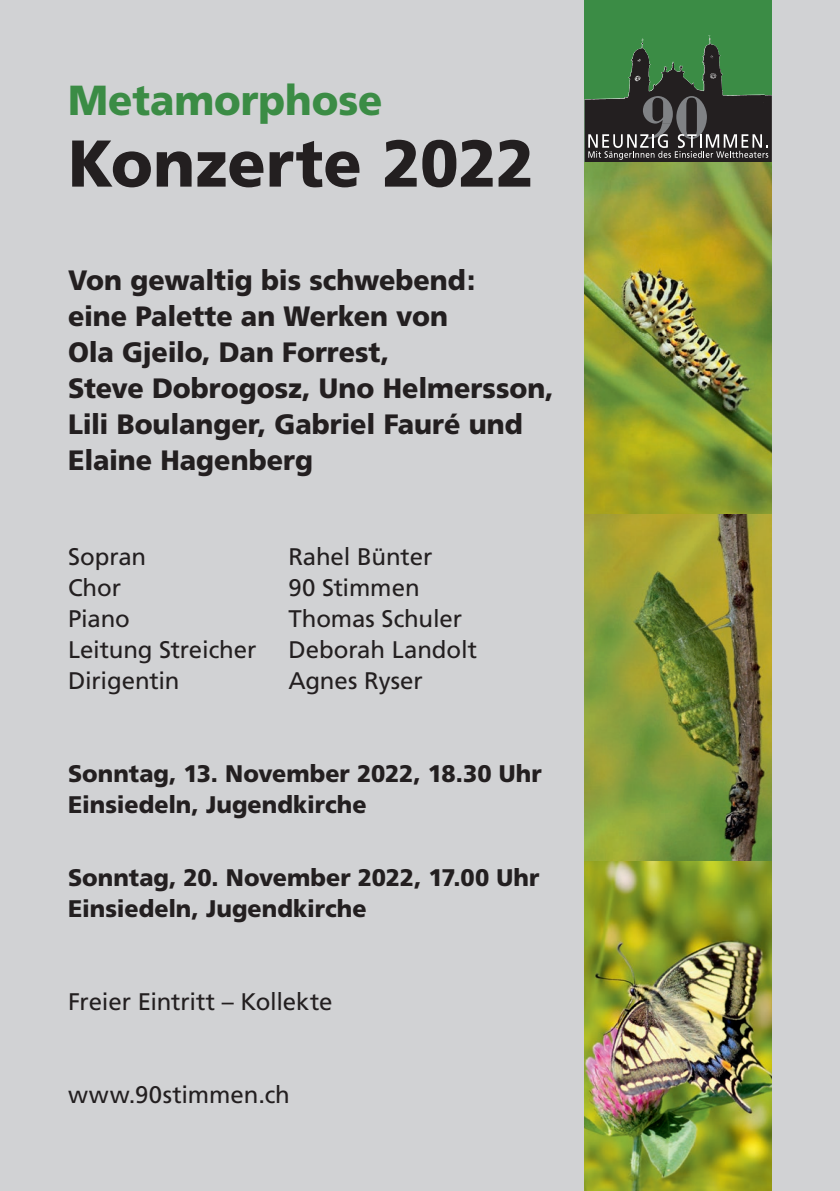
<style>
.page{position:relative;width:840px;height:1191px;background:#fff}
.page>*{position:absolute;margin:0;border:0;box-sizing:border-box;transform-origin:0 0}
.t1{font:900 66px "Frutiger";color:#231f20;scale:.95 1}
.t2{font:900 42px "Frutiger";color:#3b8c45;scale:.95 1}
.t3{font:900 28px/36px "Frutiger";letter-spacing:-.005em;color:#231f20;scale:.96 1}
.t4{font:24px "Frutiger";letter-spacing:-.005em;color:#231f20}
.t5{font:900 24px/31px "Frutiger";color:#231f20}
</style>
<div class="page">
<div style="left:0;top:0;width:839px;height:1191px;background:#d1d2d4"></div>
<svg style="left:584px;top:0;width:187px;height:162px;background:#397d41"></svg>
<img style="left:584px;top:162px;width:187px;height:1029px">
<img style="left:660px;top:35px;width:49px;height:56px">
<svg style="left:588px;top:96px;width:179px;height:64px;background:#423f40"></svg>
<h2 class="t2" style="left:68px;top:75px;width:332px">Metamorphose</h2>
<h1 class="t1" style="left:68px;top:124px;width:492px">Konzerte 2022</h1>
<p class="t3" style="left:68px;top:262px;width:507px">Von gewaltig bis schwebend:<br>eine Palette an Werken von<br>Ola Gjeilo, Dan Forrest,<br>Steve Dobrogosz, Uno Helmersson,<br>Lili Boulanger, Gabriel Fauré und<br>Elaine Hagenberg</p>
<p class="t4" style="left:68px;top:542px;width:80px">Sopran</p>
<p class="t4" style="left:288px;top:542px;width:145px">Rahel Bünter</p>
<p class="t4" style="left:68px;top:573px;width:55px">Chor</p>
<p class="t4" style="left:288px;top:573px;width:133px">90 Stimmen</p>
<p class="t4" style="left:68px;top:604px;width:63px">Piano</p>
<p class="t4" style="left:288px;top:604px;width:175px">Thomas Schuler</p>
<p class="t4" style="left:68px;top:635px;width:190px">Leitung Streicher</p>
<p class="t4" style="left:288px;top:635px;width:190px">Deborah Landolt</p>
<p class="t4" style="left:68px;top:666px;width:113px">Dirigentin</p>
<p class="t4" style="left:288px;top:666px;width:136px">Agnes Ryser</p>
<p class="t5" style="left:68px;top:758px;width:475px">Sonntag, 13. November 2022, 18.30 Uhr<br>Einsiedeln, Jugendkirche</p>
<p class="t5" style="left:68px;top:862px;width:472px">Sonntag, 20. November 2022, 17.00 Uhr<br>Einsiedeln, Jugendkirche</p>
<p class="t4" style="left:68px;top:987px;width:266px">Freier Eintritt – Kollekte</p>
<p class="t4" style="left:68px;top:1080px;width:223px">www.90stimmen.ch</p>
</div>
